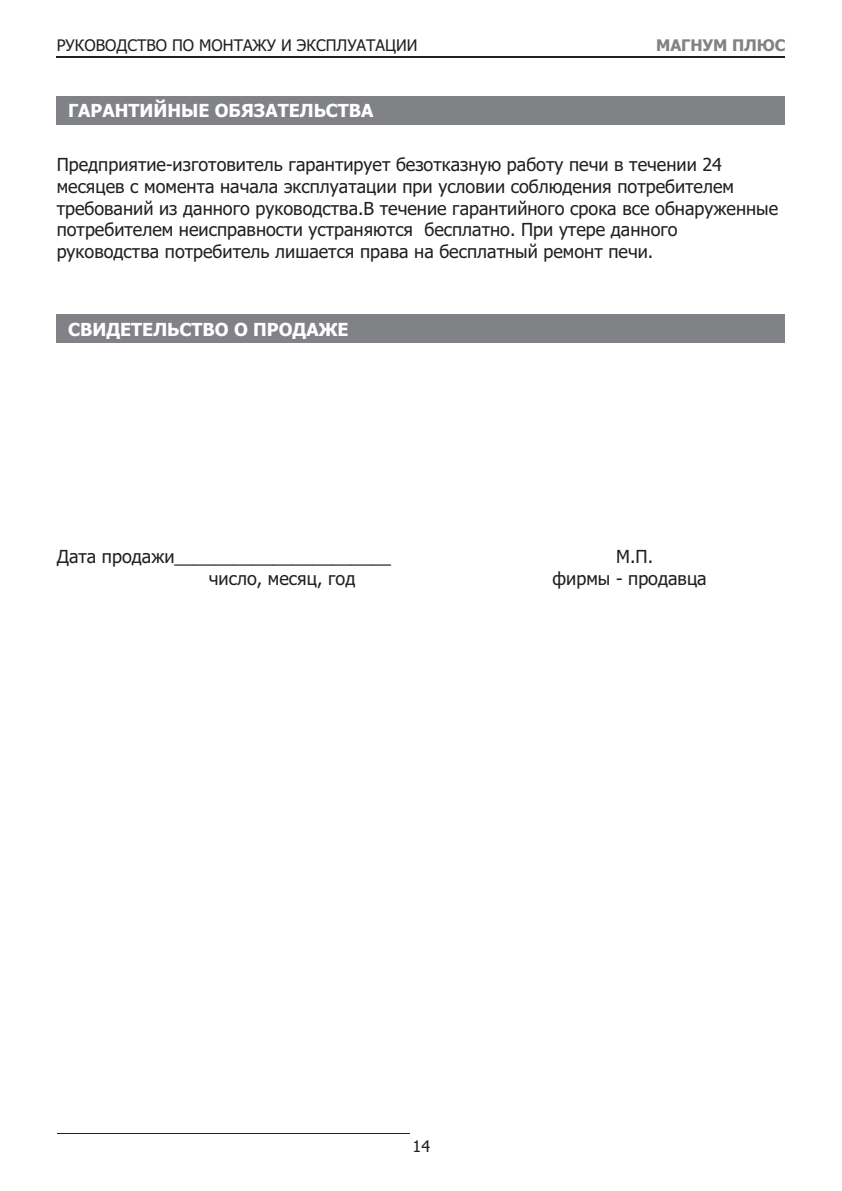
<style>
.page{position:relative;width:842px;height:1191px;background:#fff}
.page>*{position:absolute;margin:0;border:0;box-sizing:border-box;transform-origin:0 0}
.t1{font:18px/21.8px "Tahoma";color:#231f20}
.t2{font:700 18px "Tahoma";color:#fff}
.t3{font:16px "Tahoma";color:#231f20}
.t4{font:700 16px "Tahoma";color:#808285}
</style>
<div class="page">
<hr style="left:57px;top:1133px;width:353px;height:1px;background:#231f20">
<hr style="left:57px;top:57px;width:728px;height:1px;background:#231f20">
<div style="left:57px;top:96px;width:728px;height:29px;background:#808285"></div>
<div style="left:57px;top:315px;width:728px;height:28px;background:#808285"></div>
<p class="t3" style="left:57px;top:39px;width:362px">РУКОВОДСТВО ПО МОНТАЖУ И ЭКСПЛУАТАЦИИ</p>
<p class="t4" style="left:656px;top:39px;width:131px">МАГНУМ ПЛЮС</p>
<p class="t2" style="left:68px;top:103px;width:307px">ГАРАНТИЙНЫЕ ОБЯЗАТЕЛЬСТВА</p>
<p class="t1" style="left:57px;top:155px;width:723px">Предприятие-изготовитель гарантирует безотказную работу печи в течении 24 месяцев с момента начала эксплуатации при условии соблюдения потребителем требований из данного руководства.В течение гарантийного срока все обнаруженные потребителем неисправности устраняются бесплатно. При утере данного руководства потребитель лишается права на бесплатный ремонт печи.</p>
<p class="t2" style="left:68px;top:322px;width:282px">СВИДЕТЕЛЬСТВО О ПРОДАЖЕ</p>
<p class="t1" style="left:57px;top:547px;width:336px">Дата продажи______________________</p>
<p class="t1" style="left:616px;top:547px;width:38px">М.П.</p>
<p class="t1" style="left:209px;top:569px;width:148px">число, месяц, год</p>
<p class="t1" style="left:553px;top:569px;width:156px">фирмы - продавца</p>
<p class="t3" style="left:413px;top:1139px;width:19px">14</p>
</div>
